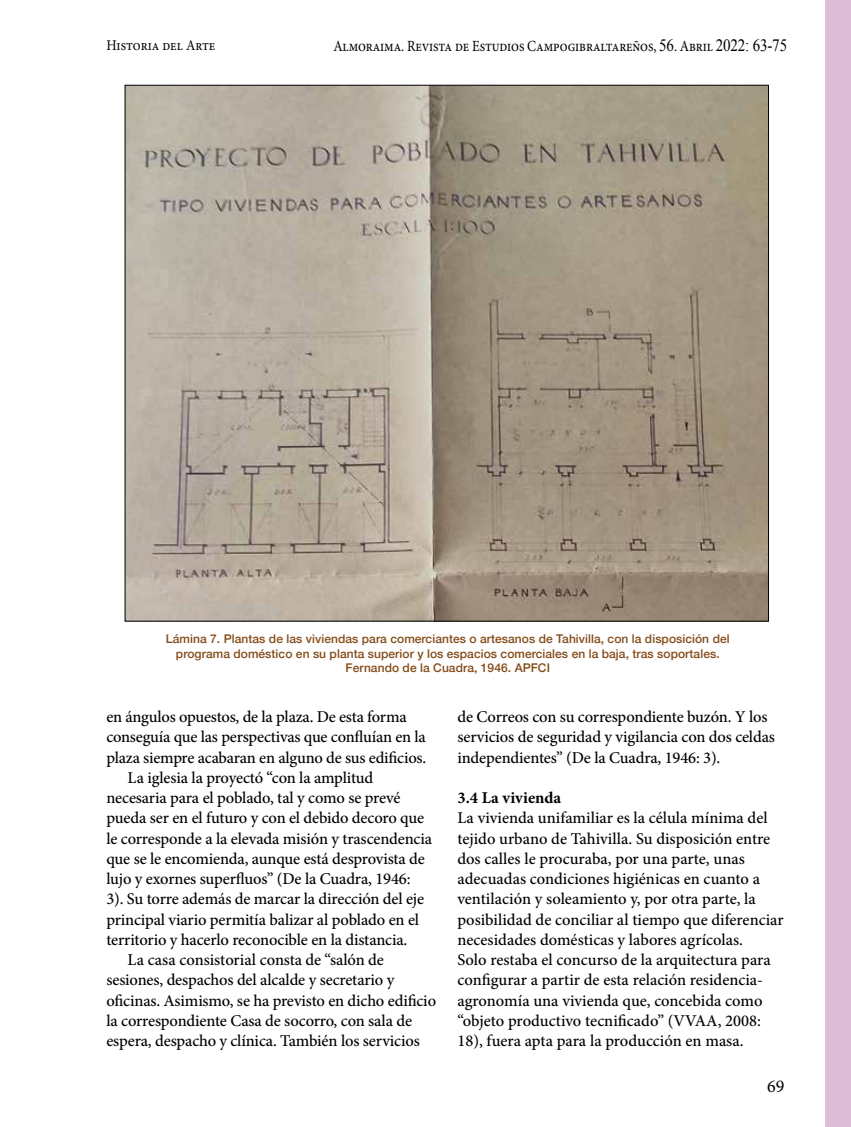
<style>
.page{position:relative;width:851px;height:1127px;background:#fff}
.page>*{position:absolute;margin:0;border:0;box-sizing:border-box;transform-origin:0 0}
.t1{font:18px "Minion Pro";color:#000}
.t2{font:500 16.5px/20.2px "Minion Pro";letter-spacing:-.01em;color:#000}
.t3{font:700 16.5px "Minion Pro";letter-spacing:.005em;color:#000}
.t4{font:15.6px "Minion Pro";letter-spacing:-.01em;color:#000;scale:.87 1}
.t5{font:14.85px "Minion Pro";letter-spacing:-.005em;color:#000;scale:.91 1}
.t6{font:500 12px/14.4px "Helvetica Neue";letter-spacing:.005em;color:#844b18;text-align:center}
.s1{font-family:"Times New Roman";font-size:17.25px}
</style>
<div class="page">
<div style="left:825px;top:0;width:25px;height:1127px;background:#dcbdd6"></div>
<img style="left:127px;top:87px;width:639px;height:532px">
<p class="t5" style="left:106px;top:36px;width:121px">Historia del Arte</p>
<p class="t4" style="left:333px;top:35px;width:523px">Almoraima. Revista de Estudios Campogibraltareños, <span class="s1">56</span>. Abril <span class="s1">2022: 63-75</span></p>
<p class="t6" style="left:166px;top:631px;width:565px">Lámina 7. Plantas de las viviendas para comerciantes o artesanos de Tahivilla, con la disposición del programa doméstico en su planta superior y los espacios comerciales en la baja, tras soportales.<br>Fernando de la Cuadra, 1946. APFCI</p>
<p class="t2" style="left:106px;top:707px;width:302px">en ángulos opuestos, de la plaza. De esta forma</p>
<p class="t2" style="left:106px;top:727px;width:321px">conseguía que las perspectivas que confluían en la</p>
<p class="t2" style="left:106px;top:747px;width:321px">plaza siempre acabaran en alguno de sus edificios.</p>
<p class="t2" style="left:128px;top:767px;width:247px">La iglesia la proyectó “con la amplitud</p>
<p class="t2" style="left:106px;top:788px;width:296px">necesaria para el poblado, tal y como se prevé</p>
<p class="t2" style="left:106px;top:808px;width:319px">pueda ser en el futuro y con el debido decoro que</p>
<p class="t2" style="left:106px;top:828px;width:327px">le corresponde a la elevada misión y trascendencia</p>
<p class="t2" style="left:106px;top:848px;width:320px">que se le encomienda, aunque está desprovista de</p>
<p class="t2" style="left:106px;top:869px;width:305px">lujo y exornes superfluos” (De la Cuadra, 1946:</p>
<p class="t2" style="left:106px;top:889px;width:319px">3). Su torre además de marcar la dirección del eje</p>
<p class="t2" style="left:106px;top:909px;width:314px">principal viario permitía balizar al poblado en el</p>
<p class="t2" style="left:106px;top:929px;width:302px">territorio y hacerlo reconocible en la distancia.</p>
<p class="t2" style="left:128px;top:950px;width:257px">La casa consistorial consta de “salón de</p>
<p class="t2" style="left:106px;top:970px;width:289px">sesiones, despachos del alcalde y secretario y</p>
<p class="t2" style="left:106px;top:990px;width:331px">oficinas. Asimismo, se ha previsto en dicho edificio</p>
<p class="t2" style="left:106px;top:1010px;width:307px">la correspondiente Casa de socorro, con sala de</p>
<p class="t2" style="left:106px;top:1031px;width:315px">espera, despacho y clínica. También los servicios</p>
<p class="t2" style="left:457px;top:707px;width:319px">de Correos con su correspondiente buzón. Y los servicios de seguridad y vigilancia con dos celdas independientes” (De la Cuadra, 1946: 3).</p>
<p class="t3" style="left:457px;top:786px;width:105px">3.4 La vivienda</p>
<p class="t2" style="left:457px;top:808px;width:328px">La vivienda unifamiliar es la célula mínima del tejido urbano de Tahivilla. Su disposición entre dos calles le procuraba, por una parte, unas adecuadas condiciones higiénicas en cuanto a ventilación y soleamiento y, por otra parte, la posibilidad de conciliar al tiempo que diferenciar necesidades domésticas y labores agrícolas.<br>Solo restaba el concurso de la arquitectura para configurar a partir de esta relación residencia&shy;agronomía una vivienda que, concebida como “objeto productivo tecnificado” (VVAA, 2008:<br>18), fuera apta para la producción en masa.</p>
<p class="t1" style="left:767px;top:1074px;width:19px">69</p>
</div>
